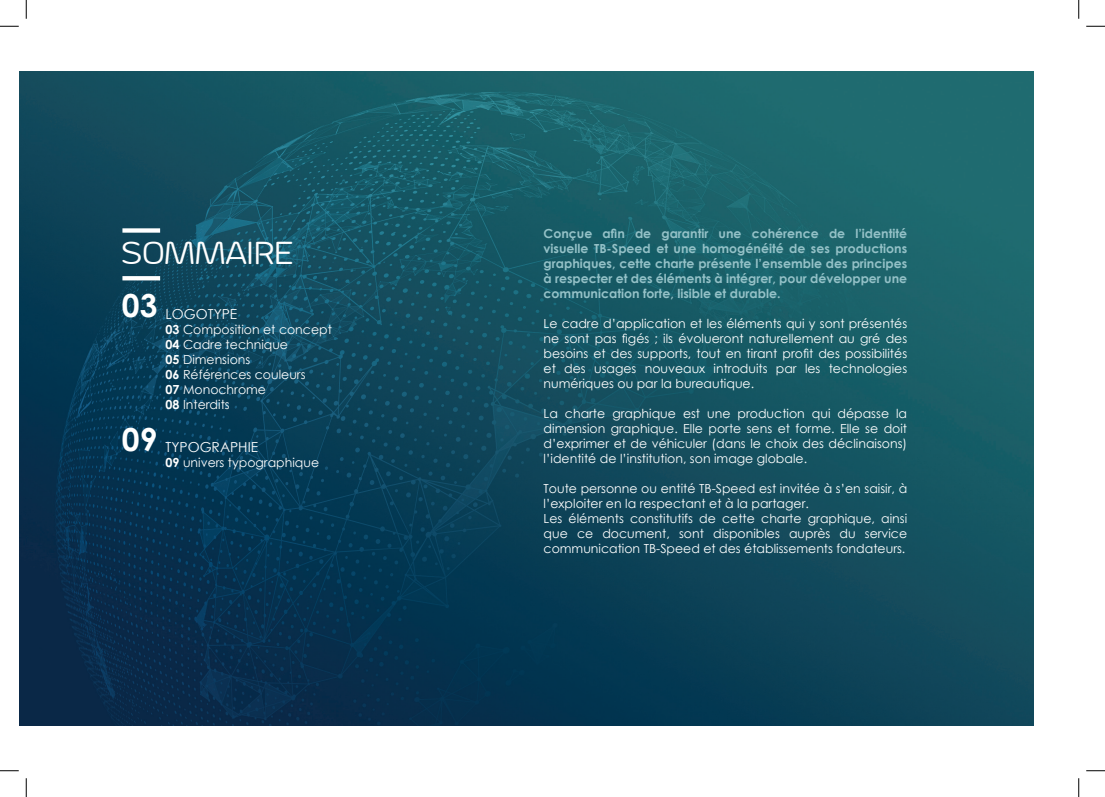
<style>
.page{position:relative;width:1105px;height:797px;background:#fff}
.page>*{position:absolute;margin:0;border:0;box-sizing:border-box;transform-origin:0 0}
.t1{font:31.75px "Byom";color:#fff}
.t2{font:700 31.75px "Century Gothic";color:#fff}
.t3{font:13.75px "Century Gothic";color:#fff}
.t4{font:12.5px/15px "Century Gothic";color:#fff;text-align:justify}
.t5{font:700 12.5px/15px "Century Gothic";color:#94c1c7;text-align:justify}
.s1{font-weight:700}
</style>
<div class="page">
<img style="left:19px;top:71px;width:1015px;height:654px">
<svg style="left:122px;top:276px;width:38px;height:4px"></svg>
<div style="left:122px;top:228px;width:38px;height:5px;background:#fff"></div>
<svg style="left:0;top:25px;width:19px;height:2px"></svg>
<svg style="left:1086px;top:25px;width:19px;height:2px"></svg>
<svg style="left:0;top:770px;width:19px;height:1px"></svg>
<svg style="left:1086px;top:770px;width:19px;height:1px"></svg>
<svg style="left:25px;top:0;width:2px;height:19px"></svg>
<svg style="left:25px;top:778px;width:2px;height:19px"></svg>
<svg style="left:1078px;top:0;width:1px;height:19px"></svg>
<svg style="left:1078px;top:778px;width:1px;height:19px"></svg>
<h1 class="t1" style="left:122px;top:234px;width:173px">SOMMAIRE</h1>
<h1 class="t2" style="left:122px;top:282px;width:37px">03</h1>
<h1 class="t2" style="left:122px;top:415px;width:37px">09</h1>
<p class="t3" style="left:166px;top:304px;width:73px">LOGOTYPE</p>
<p class="t4" style="left:166px;top:322px;width:168px;text-align:left"><span class="s1">03</span> Composition et concept<br><span class="s1">04</span> Cadre technique<br><span class="s1">05</span> Dimensions<br><span class="s1">06</span> Références couleurs<br><span class="s1">07</span> Monochrome<br><span class="s1">08</span> Interdits</p>
<p class="t3" style="left:166px;top:438px;width:94px">TYPOGRAPHIE</p>
<p class="t4" style="left:166px;top:455px;width:155px"><span class="s1">09</span> univers typographique</p>
<p class="t5" style="left:544px;top:225px;width:365px">Conçue afin de garantir une cohérence de l’identité visuelle TB-Speed et une homogénéité de ses productions graphiques, cette charte présente l’ensemble des principes à respecter et des éléments à intégrer, pour développer une communication forte, lisible et durable.</p>
<p class="t4" style="left:544px;top:315px;width:365px">Le cadre d’application et les éléments qui y sont présentés ne sont pas figés ; ils évolueront naturellement au gré des besoins et des supports, tout en tirant profit des possibilités et des usages nouveaux introduits par les technologies numériques ou par la bureautique.</p>
<p class="t4" style="left:544px;top:405px;width:365px">La charte graphique est une production qui dépasse la dimension graphique. Elle porte sens et forme. Elle se doit d’exprimer et de véhiculer (dans le choix des déclinaisons) l’identité de l’institution, son image globale.</p>
<p class="t4" style="left:544px;top:480px;width:365px;text-align:left">Toute personne ou entité TB-Speed est invitée à s’en saisir, à l’exploiter en la respectant et à la partager.<br>Les éléments constitutifs de cette charte graphique, ainsi que ce document, sont disponibles auprès du service communication TB-Speed et des établissements fondateurs.</p>
</div>
